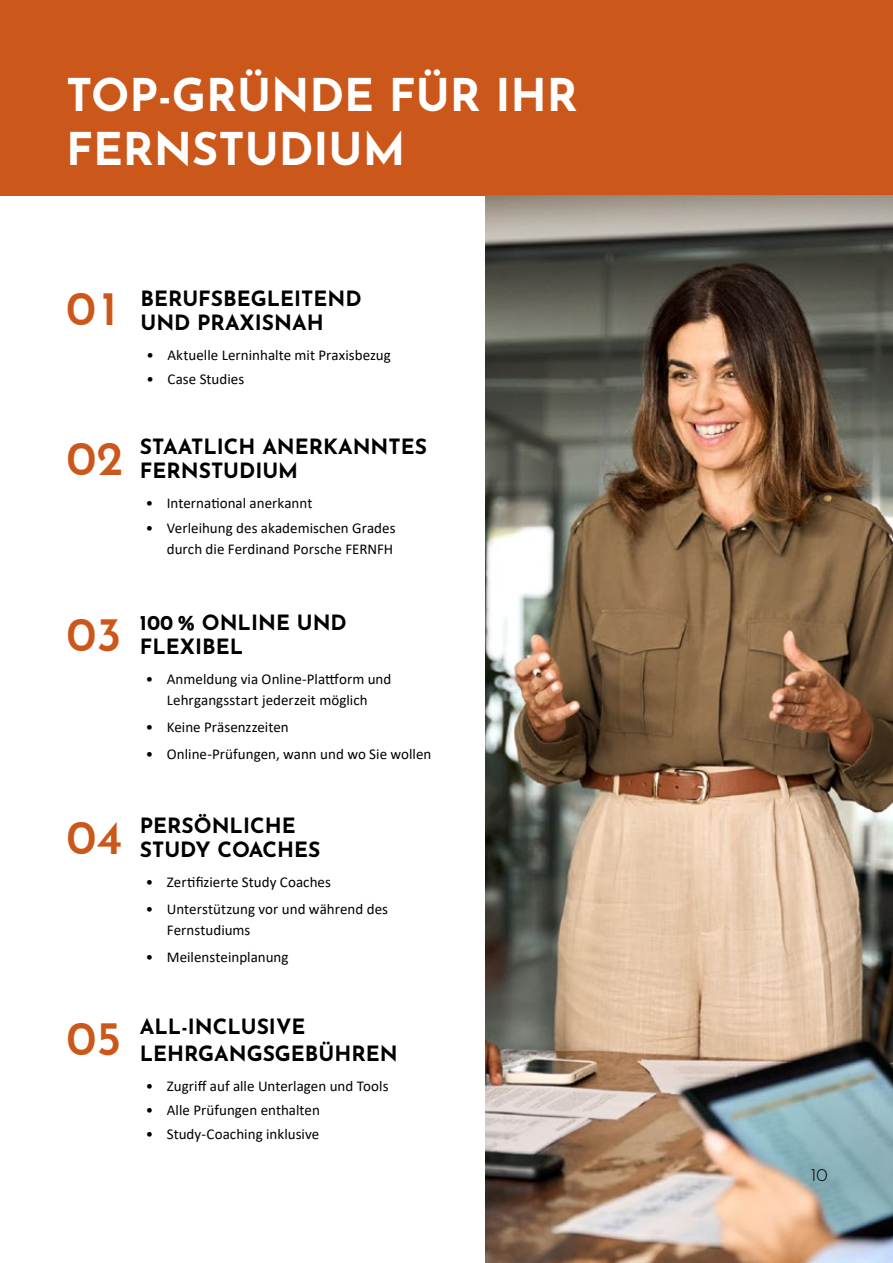
<style>
.page{position:relative;width:893px;height:1263px;background:#fff}
.page>*{position:absolute;margin:0;border:0;box-sizing:border-box;transform-origin:0 0}
.t1{font:100 48px "Josefin Sans";color:#cc571a}
.t2{font:100 45px/54px "Josefin Sans";color:#fff}
.t3{font:100 21px/24px "Josefin Sans";color:#000}
.t4{font:100 18px "Josefin Sans";color:#000}
.t5{font:15px/21px "Calibri";color:#000;text-align:center}
</style>
<div class="page">
<div style="left:0;top:0;width:893px;height:195px;background:#cc571a"></div>
<img style="left:485px;top:195px;width:408px;height:1068px">
<h2 class="t2" style="left:66px;top:65px;width:513px">TOP-GRÜNDE FÜR IHR<br>FERNSTUDIUM</h2>
<h1 class="t1" style="left:66px;top:273px;width:53px">01</h1>
<h3 class="t3" style="left:140px;top:285px;width:223px">BERUFSBEGLEITEND<br>UND PRAXISNAH</h3>
<p class="t5" style="left:146px;top:344px;width:246px">• Aktuelle Lerninhalte mit Praxisbezug</p>
<p class="t5" style="left:146px;top:368px;width:99px">• Case Studies</p>
<h1 class="t1" style="left:66px;top:423px;width:58px">02</h1>
<h3 class="t3" style="left:140px;top:433px;width:289px">STAATLICH ANERKANNTES<br>FERNSTUDIUM</h3>
<p class="t5" style="left:146px;top:493px;width:168px">• International anerkannt</p>
<p class="t5" style="left:146px;top:517px;width:251px;text-align:right">• Verleihung des akademischen Grades durch die Ferdinand Porsche FERNFH</p>
<h1 class="t1" style="left:66px;top:598px;width:57px">03</h1>
<h3 class="t3" style="left:140px;top:609px;width:208px">100 % ONLINE UND<br>FLEXIBEL</h3>
<p class="t5" style="left:146px;top:668px;width:247px">• Anmeldung via Online-Plattform und<br>Lehrgangsstart jederzeit möglich</p>
<p class="t5" style="left:146px;top:716px;width:144px">• Keine Präsenzzeiten</p>
<p class="t5" style="left:146px;top:743px;width:287px">• Online-Prüfungen, wann und wo Sie wollen</p>
<h1 class="t1" style="left:66px;top:801px;width:58px">04</h1>
<h3 class="t3" style="left:140px;top:812px;width:182px">PERSÖNLICHE<br>STUDY COACHES</h3>
<p class="t5" style="left:146px;top:871px;width:187px">• Zertifizierte Study Coaches</p>
<p class="t5" style="left:167px;top:898px;width:223px;text-align:left;text-indent:-21px">• Unterstützung vor und während des<br>Fernstudiums</p>
<p class="t5" style="left:146px;top:946px;width:144px">• Meilensteinplanung</p>
<h1 class="t1" style="left:66px;top:1002px;width:57px">05</h1>
<h3 class="t3" style="left:140px;top:1011px;width:259px;line-height:27px">ALL-INCLUSIVE<br>LEHRGANGSGEBÜHREN</h3>
<p class="t5" style="left:146px;top:1075px;width:244px">• Zugriff auf alle Unterlagen und Tools</p>
<p class="t5" style="left:146px;top:1099px;width:176px">• Alle Prüfungen enthalten</p>
<p class="t5" style="left:146px;top:1123px;width:175px">• Study-Coaching inklusive</p>
<p class="t4" style="left:811px;top:1161px;width:18px">10</p>
</div>
